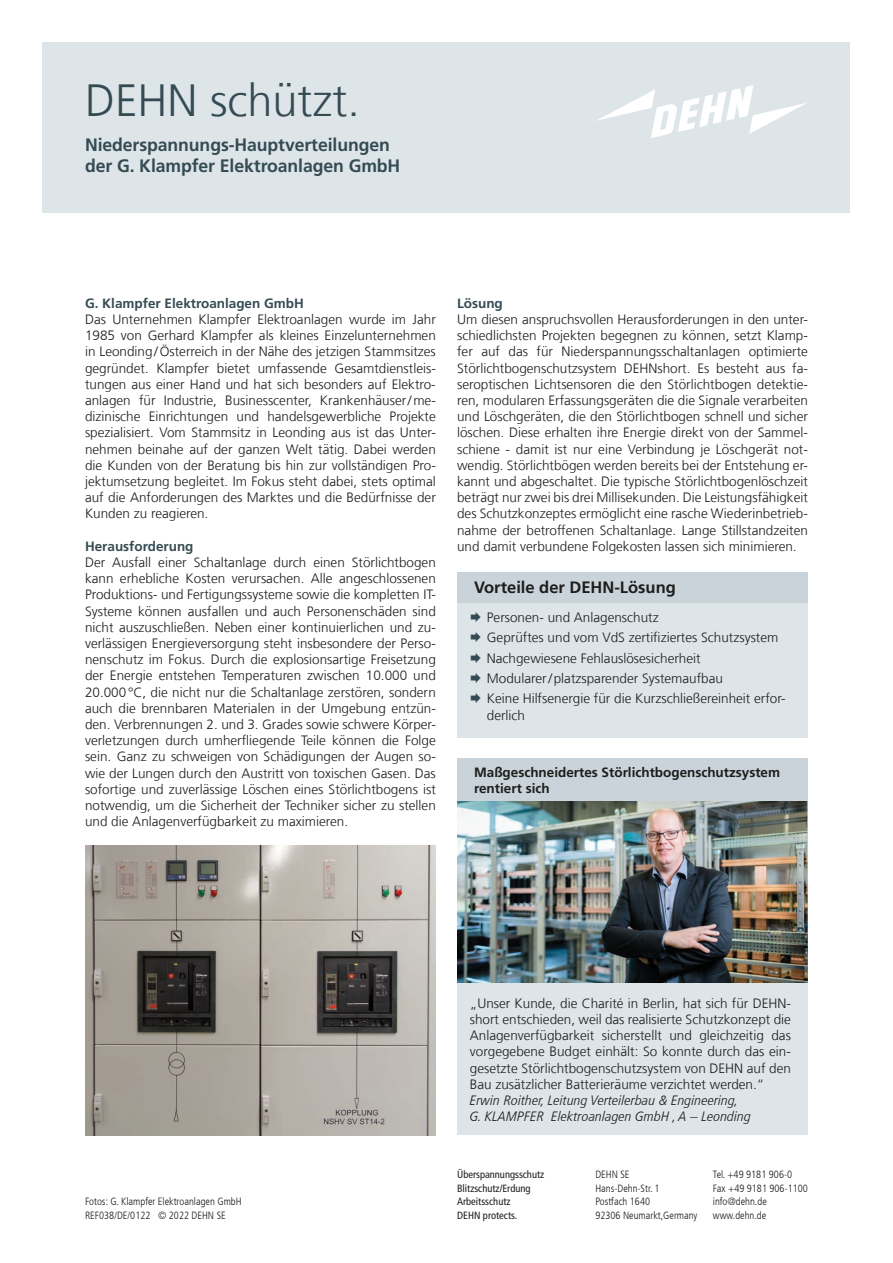
<style>
.page{position:relative;width:893px;height:1263px;background:#fff}
.page>*{position:absolute;margin:0;border:0;box-sizing:border-box;transform-origin:0 0}
.t1{font:300 45px "Frutiger LT Com";color:#354b54}
.t2{font:700 18px/21.6px "Frutiger LT Com";letter-spacing:-.005em;color:#354b54}
.t3{font:700 16.5px "Frutiger LT Com";color:#1d1d1b}
.t4{font:300 13.5px/16.2px "Frutiger LT Com";color:#1d1d1b;text-align:justify}
.t5{font:italic 300 condensed 13.5px/16.2px "Frutiger LT Com";color:#1d1d1b;scale:1.1 1}
.t6{font:700 13.5px/16.2px "Frutiger LT Com";color:#1d1d1b}
.t7{font:700 13.5px "Frutiger LT Com";color:#354b54}
.t8{font:300 condensed 10.5px/13.5px "Frutiger LT Com";color:#1d1d1b}
.t9{font:condensed 10.5px/13.5px "Frutiger LT Com";color:#1d1d1b}
.s1{color:#354b54}
</style>
<div class="page">
<div style="left:43px;top:43px;width:807px;height:170px;background:#dee5e9"></div>
<div style="left:457px;top:572px;width:351px;height:165px;background:#dee5e9"></div>
<div style="left:457px;top:572px;width:351px;height:31px;background:#c9d3d9"></div>
<img style="left:85px;top:845px;width:351px;height:290px">
<div style="left:457px;top:758px;width:351px;height:44px;background:#c9d3d9"></div>
<div style="left:457px;top:802px;width:351px;height:328px;background:#dee5e9"></div>
<img style="left:457px;top:801px;width:351px;height:182px">
<svg style="left:596px;top:85px;width:211px;height:53px"></svg>
<h1 class="t1" style="left:85px;top:75px;width:277px">DEHN schützt.</h1>
<h2 class="t2" style="left:85px;top:134px;width:317px">Niederspannungs-Hauptverteilungen der G. Klampfer Elektroanlagen GmbH</h2>
<p class="t7" style="left:85px;top:295px;width:220px">G. Klampfer Elektroanlagen GmbH</p>
<p class="t4" style="left:85px;top:311px;width:352px">Das Unternehmen Klampfer Elektroanlagen wurde im Jahr 1985 von Gerhard Klampfer als kleines Einzelunternehmen in Leonding/Österreich in der Nähe des jetzigen Stammsitzes gegründet. Klampfer bietet umfassende Gesamtdienstleis&shy;tungen aus einer Hand und hat sich besonders auf Elektro&shy;anlagen für Industrie, Businesscenter, Krankenhäuser/me&shy;dizinische Einrichtungen und handelsgewerbliche Projekte spezialisiert. Vom Stammsitz in Leonding aus ist das Unter&shy;nehmen beinahe auf der ganzen Welt tätig. Dabei werden die Kunden von der Beratung bis hin zur vollständigen Pro&shy;jektumsetzung begleitet. Im Fokus steht dabei, stets optimal auf die Anforderungen des Marktes und die Bedürfnisse der Kunden zu reagieren.</p>
<p class="t7" style="left:85px;top:538px;width:110px">Herausforderung</p>
<p class="t4" style="left:85px;top:554px;width:352px">Der Ausfall einer Schaltanlage durch einen Störlichtbogen kann erhebliche Kosten verursachen. Alle angeschlossenen Produktions- und Fertigungssysteme sowie die kompletten IT-Systeme können ausfallen und auch Personenschäden sind nicht auszuschließen. Neben einer kontinuierlichen und zu&shy;verlässigen Energieversorgung steht insbesondere der Perso&shy;nenschutz im Fokus. Durch die explosionsartige Freisetzung der Energie entstehen Temperaturen zwischen 10.000 und 20.000°C, die nicht nur die Schaltanlage zerstören, sondern auch die brennbaren Materialen in der Umgebung entzün&shy;den. Verbrennungen 2. und 3. Grades sowie schwere Körper&shy;verletzungen durch umherfliegende Teile können die Folge sein. Ganz zu schweigen von Schädigungen der Augen so&shy;wie der Lungen durch den Austritt von toxischen Gasen. Das sofortige und zuverlässige Löschen eines Störlichtbogens ist notwendig, um die Sicherheit der Techniker sicher zu stellen und die Anlagenverfügbarkeit zu maximieren.</p>
<p class="t7" style="left:457px;top:295px;width:47px">Lösung</p>
<p class="t4" style="left:457px;top:311px;width:352px">Um diesen anspruchsvollen Herausforderungen in den unter&shy;schiedlichsten Projekten begegnen zu können, setzt Klamp&shy;fer auf das für Niederspannungsschaltanlagen optimierte Störlichtbogenschutzsystem DEHNshort. Es besteht aus fa&shy;seroptischen Lichtsensoren die den Störlichtbogen detektie&shy;ren, modularen Erfassungsgeräten die die Signale verarbeiten und Löschgeräten, die den Störlichtbogen schnell und sicher löschen. Diese erhalten ihre Energie direkt von der Sammel&shy;schiene - damit ist nur eine Verbindung je Löschgerät not&shy;wendig. Störlichtbögen werden bereits bei der Entstehung er&shy;kannt und abgeschaltet. Die typische Störlichtbogenlöschzeit beträgt nur zwei bis drei Millisekunden. Die Leistungsfähigkeit des Schutzkonzeptes ermöglicht eine rasche Wiederinbetrieb&shy;nahme der betroffenen Schaltanlage. Lange Stillstandzeiten und damit verbundene Folgekosten lassen sich minimieren.</p>
<p class="t3" style="left:474px;top:578px;width:203px">Vorteile der DEHN-Lösung</p>
<p class="t4" style="left:470px;top:609px;width:190px"><span class="s1">◻</span> Personen- und Anlagenschutz</p>
<p class="t4" style="left:470px;top:629px;width:310px"><span class="s1">◻</span> Geprüftes und vom VdS zertifiziertes Schutzsystem</p>
<p class="t4" style="left:470px;top:650px;width:232px"><span class="s1">◻</span> Nachgewiesene Fehlauslösesicherheit</p>
<p class="t4" style="left:470px;top:670px;width:255px"><span class="s1">◻</span> Modularer/platzsparender Systemaufbau</p>
<p class="t4" style="left:487px;top:691px;width:300px;text-indent:-17px"><span class="s1">◻</span> Keine Hilfsenergie für die Kurzschließereinheit erfor&shy;derlich</p>
<p class="t6" style="left:474px;top:764px;width:308px">Maßgeschneidertes Störlichtbogenschutzsystem rentiert sich</p>
<p class="t8" style="left:85px;top:1195px;width:158px">Fotos: G. Klampfer Elektroanlagen GmbH<br>REF038/DE/0122 © 2022 DEHN SE</p>
<p class="t4" style="left:470px;top:995px;width:323px">„Unser Kunde, die Charité in Berlin, hat sich für DEHN&shy;short entschieden, weil das realisierte Schutzkonzept die Anlagenverfügbarkeit sicherstellt und gleichzeitig das vorgegebene Budget einhält: So konnte durch das ein&shy;gesetzte Störlichtbogenschutzsystem von DEHN auf den Bau zusätzlicher Batterieräume verzichtet werden.“</p>
<p class="t5" style="left:470px;top:1092px;width:257px">Erwin Roither, Leitung Verteilerbau &amp; Engineering,<br>G. KLAMPFER Elektroanlagen GmbH , A – Leonding</p>
<p class="t9" style="left:457px;top:1168px;width:89px">Überspannungsschutz<br>Blitzschutz/Erdung<br>Arbeitsschutz<br>DEHN protects.</p>
<p class="t8" style="left:595px;top:1168px;width:104px">DEHN SE<br>Hans-Dehn-Str. 1<br>Postfach 1640<br>92306 Neumarkt,Germany</p>
<p class="t8" style="left:713px;top:1168px;width:97px">Tel. +49 9181 906-0<br>Fax +49 9181 906-1100 info@dehn.de www.dehn.de</p>
</div>
